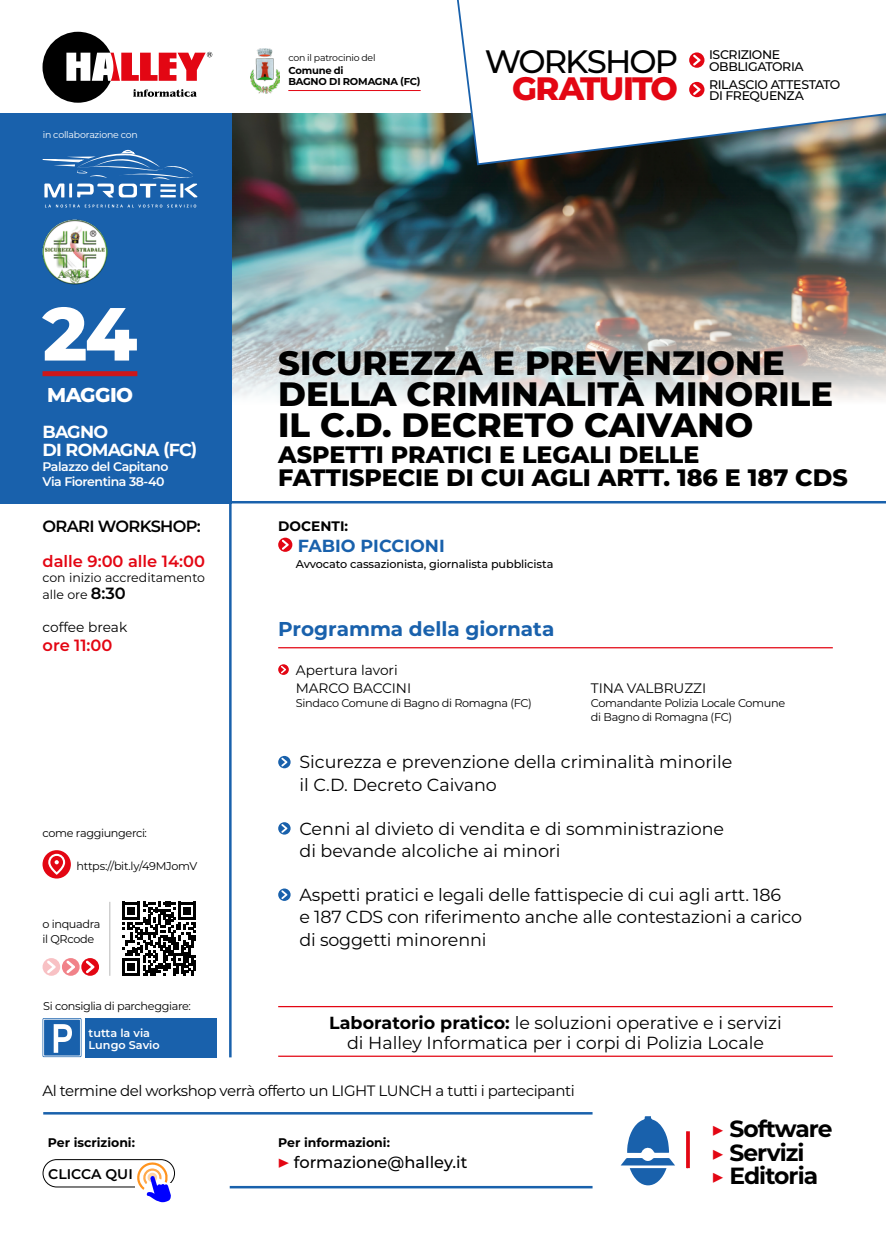
<style>
.page{position:relative;width:886px;height:1241px;background:#fff}
.page>*{position:absolute;margin:0;border:0;box-sizing:border-box;transform-origin:0 0}
.t1{font:800 75px "Montserrat";color:#fff}
.t2{font:800 33.75px/31.2px "Montserrat";color:#000}
.t3{font:500 32.38px "Montserrat";letter-spacing:-.06em;color:#000}
.t4{font:800 32.38px "Montserrat";letter-spacing:-.055em;color:#e30613}
.t5{font:800 23.75px/22.5px "Montserrat";color:#000}
.t6{font:700 23.38px "Montserrat";letter-spacing:-.04em;color:#000}
.t7{font:700 20px "Montserrat";color:#1961ac}
.t8{font:800 20px "Montserrat";letter-spacing:-.025em;color:#fff}
.t9{font:17.5px/22.5px "Montserrat";color:#000}
.t10{font:700 17.5px "Montserrat";letter-spacing:-.04em;color:#fff}
.t11{font:700 17.5px "Montserrat";color:#1961ac}
.t12{font:600 16.25px "Montserrat";color:#e30613}
.t13{font:500 16.25px "Montserrat";color:#000}
.t14{font:600 16.25px "Montserrat";letter-spacing:-.04em;color:#000}
.t15{font:15px "Montserrat";letter-spacing:-.03em;color:#000}
.t16{font:600 14px "Montserrat";color:#000}
.t17{font:13.75px "Montserrat";letter-spacing:-.01em;color:#000}
.t18{font:700 13.75px "Montserrat";color:#000}
.t19{font:500 12.5px "Montserrat";letter-spacing:-.03em;color:#000}
.t20{font:600 12.5px "Montserrat";letter-spacing:-.035em;color:#fff}
.t21{font:12.5px "Montserrat";color:#000}
.t22{font:700 12.5px "Montserrat";color:#000}
.t23{font:11.25px "Montserrat";letter-spacing:-.03em;color:#000}
.t24{font:500 11.25px "Montserrat";letter-spacing:-.01em;color:#000}
.mattina_-_pomeriggio{font:600 11.25px "Montserrat";color:#fff}
.t25{font:700 10px "Montserrat";letter-spacing:-.02em;color:#000}
.t26{font:9.38px "Montserrat";letter-spacing:-.025em;color:#fff}
.t27{font:9.38px "Montserrat";letter-spacing:-.025em;color:#000}
.s1{font-weight:600;font-size:16.25px}
.s2{font-weight:700}
.s3{font-family:"Acumin Pro";font-weight:400;color:#e30613}
.s4{font-weight:400;color:#e30613}
</style>
<div class="page">
<img style="left:232px;top:93px;width:654px;height:307px">
<div style="left:0;top:113px;width:232px;height:390px;background:#1961ac"></div>
<hr style="left:278px;top:647px;width:555px;height:1px;background:#e30613">
<svg style="left:278px;top:755px;width:13px;height:13px"></svg>
<svg style="left:278px;top:822px;width:13px;height:12px"></svg>
<svg style="left:278px;top:888px;width:13px;height:12px"></svg>
<hr style="left:278px;top:1005px;width:555px;height:2px;background:#e30613">
<hr style="left:278px;top:1055px;width:555px;height:1px;background:#e30613">
<svg style="left:278px;top:537px;width:14px;height:14px"></svg>
<hr style="left:229px;top:113px;width:3px;height:944px;background:#1961ac">
<hr style="left:43px;top:1111px;width:549px;height:3px;background:#1961ac">
<hr style="left:230px;top:1185px;width:362px;height:3px;background:#1961ac">
<div style="left:43px;top:1158px;width:132px;height:29px;border:1px solid #000;border-radius:14px"></div>
<svg style="left:136px;top:1160px;width:35px;height:42px"></svg>
<svg style="left:454px;top:0;width:432px;height:166px"></svg>
<svg style="left:689px;top:52px;width:15px;height:16px"></svg>
<svg style="left:689px;top:82px;width:15px;height:15px"></svg>
<svg style="left:621px;top:1116px;width:54px;height:69px"></svg>
<svg style="left:686px;top:1131px;width:4px;height:36px"></svg>
<svg style="left:43px;top:32px;width:169px;height:71px"></svg>
<hr style="left:288px;top:90px;width:133px;height:1px;background:#e30613">
<img style="left:250px;top:49px;width:30px;height:44px">
<div style="left:43px;top:371px;width:94px;height:5px;background:#cd1719"></div>
<div style="left:43px;top:850px;width:28px;height:28px;background:#e30613;border-radius:50%"></div>
<svg style="left:48px;top:853px;width:17px;height:21px"></svg>
<svg style="left:122px;top:901px;width:74px;height:74px"></svg>
<svg style="left:43px;top:958px;width:56px;height:17px"></svg>
<hr style="left:109px;top:901px;width:1px;height:74px;background:#c6c6c6">
<svg style="left:45px;top:204px;width:151px;height:3px"></svg>
<svg style="left:43px;top:150px;width:154px;height:48px"></svg>
<img style="left:43px;top:219px;width:64px;height:65px">
<svg style="left:278px;top:664px;width:11px;height:10px"></svg>
<hr style="left:230px;top:501px;width:656px;height:2px;background:#1961ac">
<div style="left:85px;top:1017px;width:131px;height:39px;background:#1961ac"></div>
<svg style="left:43px;top:1018px;width:38px;height:38px"></svg>
<p class="t26" style="left:43px;top:128px;width:97px">in collaborazione con</p>
<p class="t1" style="left:43px;top:279px;width:96px">24</p>
<p class="t8" style="left:47px;top:380px;width:87px">MAGGIO</p>
<p class="t10" style="left:43px;top:419px;width:67px">BAGNO</p>
<p class="t10" style="left:43px;top:437px;width:156px">DI ROMAGNA (FC)</p>
<p class="t20" style="left:43px;top:457px;width:127px">Palazzo del Capitano</p>
<p class="t20" style="left:43px;top:472px;width:124px">Via Fiorentina 38-40</p>
<p class="t14" style="left:43px;top:514px;width:160px">ORARI WORKSHOP:</p>
<p class="t12" style="left:43px;top:549px;width:164px">dalle 9:00 alle 14:00</p>
<p class="t21" style="left:43px;top:568px;width:164px">con inizio accreditamento</p>
<p class="t21" style="left:43px;top:586px;width:85px">alle ore <span class="s1">8:30</span></p>
<p class="t17" style="left:43px;top:618px;width:86px">coffee break</p>
<p class="t12" style="left:43px;top:633px;width:71px">ore 11:00</p>
<p class="t23" style="left:43px;top:825px;width:106px">come raggiungerci:</p>
<p class="t23" style="left:77px;top:858px;width:122px">https://bit.ly/49MJomV</p>
<p class="t23" style="left:43px;top:916px;width:60px">o inquadra</p>
<p class="t23" style="left:43px;top:931px;width:53px">il QRcode</p>
<p class="t23" style="left:43px;top:997px;width:149px">Si consiglia di parcheggiare:</p>
<p class="mattina_-_pomeriggio" style="left:89px;top:1024px;width:63px">tutta la via</p>
<p class="mattina_-_pomeriggio" style="left:89px;top:1037px;width:73px">Lungo Savio</p>
<p class="t27" style="left:288px;top:51px;width:89px">con il patrocinio del</p>
<p class="t25" style="left:288px;top:63px;width:57px">Comune di</p>
<p class="t25" style="left:288px;top:74px;width:134px">BAGNO DI ROMAGNA (FC)</p>
<p class="t3" style="left:485px;top:39px;width:195px">WORKSHOP</p>
<p class="t4" style="left:512px;top:65px;width:167px">GRATUITO</p>
<p class="t19" style="left:709px;top:46px;width:73px">ISCRIZIONE</p>
<p class="t19" style="left:709px;top:57px;width:96px">OBBLIGATORIA</p>
<p class="t19" style="left:709px;top:76px;width:133px">RILASCIO ATTESTATO</p>
<p class="t19" style="left:709px;top:87px;width:96px">DI FREQUENZA</p>
<p class="t2" style="left:278px;top:345px;width:556px">SICUREZZA E PREVENZIONE<br>DELLA CRIMINALITÀ MINORILE<br>IL C.D. DECRETO CAIVANO</p>
<p class="t5" style="left:278px;top:442px;width:571px">ASPETTI PRATICI E LEGALI DELLE<br>FATTISPECIE DI CUI AGLI ARTT. 186 E 187 CDS</p>
<p class="t18" style="left:278px;top:516px;width:71px">DOCENTI:</p>
<p class="t11" style="left:298px;top:533px;width:149px">FABIO PICCIONI</p>
<p class="t24" style="left:296px;top:556px;width:259px">Avvocato cassazionista, giornalista pubblicista</p>
<p class="t7" style="left:278px;top:614px;width:278px">Programma della giornata</p>
<p class="t17" style="left:296px;top:660px;width:103px">Apertura lavori</p>
<p class="t17" style="left:296px;top:679px;width:117px">MARCO BACCINI</p>
<p class="t23" style="left:296px;top:695px;width:237px">Sindaco Comune di Bagno di Romagna (FC)</p>
<p class="t17" style="left:591px;top:679px;width:117px">TINA VALBRUZZI</p>
<p class="t23" style="left:591px;top:695px;width:196px">Comandante Polizia Locale Comune</p>
<p class="t23" style="left:591px;top:709px;width:143px">di Bagno di Romagna (FC)</p>
<p class="t9" style="left:299px;top:750px;width:434px">Sicurezza e prevenzione della criminalità minorile il C.D. Decreto Caivano</p>
<p class="t9" style="left:299px;top:816px;width:426px">Cenni al divieto di vendita e di somministrazione di bevande alcoliche ai minori</p>
<p class="t9" style="left:299px;top:882px;width:504px">Aspetti pratici e legali delle fattispecie di cui agli artt. 186<br>e 187 CDS con riferimento anche alle contestazioni a carico di soggetti minorenni</p>
<p class="t9" style="left:329px;top:1011px;width:454px;line-height:20px;text-align:center"><span class="s2">Laboratorio pratico:</span> le soluzioni operative e i servizi di Halley Informatica per i corpi di Polizia Locale</p>
<p class="t15" style="left:43px;top:1079px;width:534px">Al termine del workshop verrà offerto un LIGHT LUNCH a tutti i partecipanti</p>
<p class="t22" style="left:48px;top:1133px;width:89px">Per iscrizioni:</p>
<p class="t16" style="left:48px;top:1164px;width:86px">CLICCA QUI</p>
<p class="t22" style="left:278px;top:1133px;width:113px">Per informazioni:</p>
<p class="t13" style="left:278px;top:1150px;width:191px"><span class="s3">▶</span> formazione@halley.it</p>
<p class="t6" style="left:710px;top:1111px;width:124px"><span class="s4">▶</span> Software</p>
<p class="t6" style="left:710px;top:1135px;width:96px"><span class="s4">▶</span> Servizi</p>
<p class="t6" style="left:710px;top:1158px;width:109px"><span class="s4">▶</span> Editoria</p>
</div>
